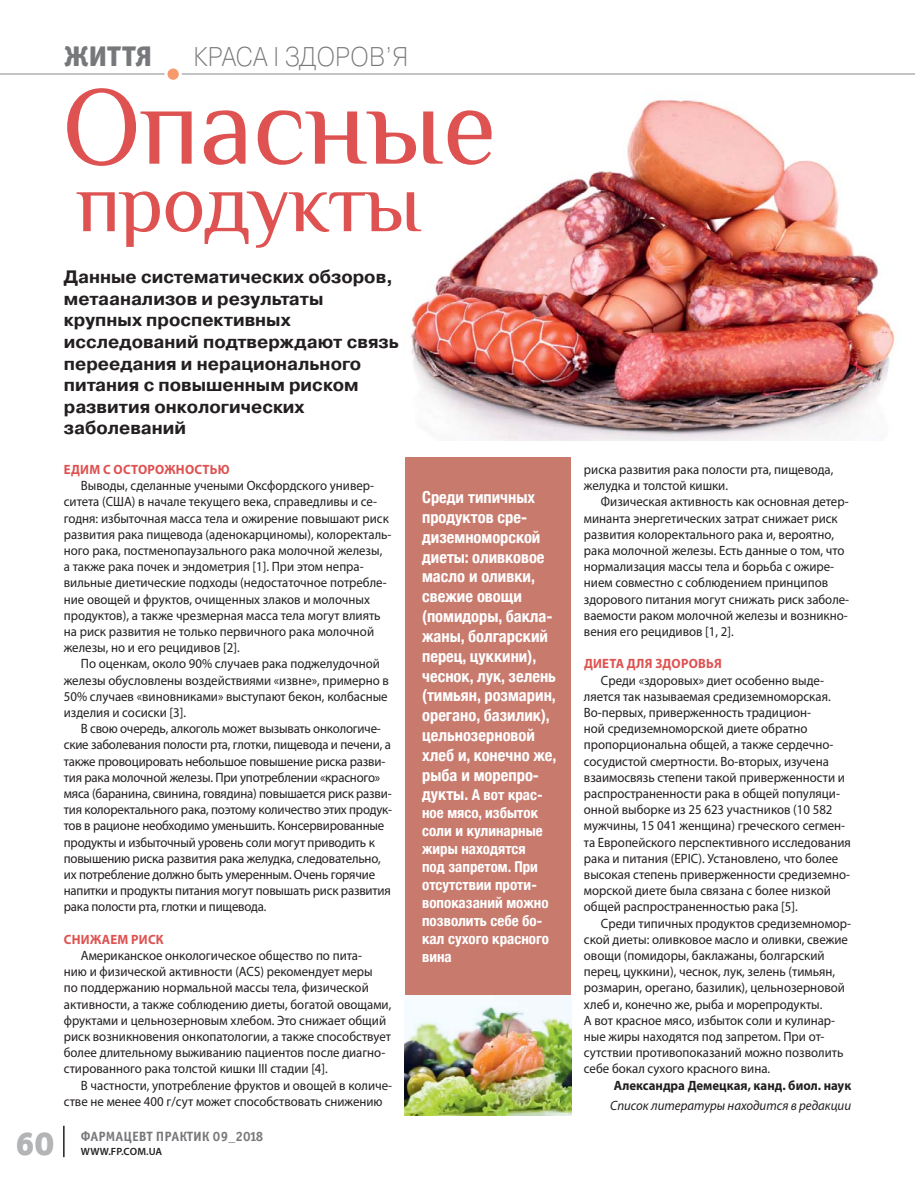
<style>
.page{position:relative;width:915px;height:1178px;background:#fff}
.page>*{position:absolute;margin:0;border:0;box-sizing:border-box;transform-origin:0 0}
.t1{font:111px "Philosopher";letter-spacing:.01em;color:#de5251}
.t2{font:82.8px "Philosopher";color:#de5251}
.t3{font:33px "Officina Serif Black ITC";color:#b2b4b6}
.t4{font:28.5px "Officina Sans Extra Bold ITC";letter-spacing:.01em;color:#77787b}
.t5{font:27px "Pragmatica Light C";color:#77787b;scale:.9 1}
.t6{font:700 18px/21.6px "Pragmatica";color:#231f20}
.t7{font:700 condensed 16.5px/19.8px "Helvetica Neue";color:#fff}
.t8{font:700 condensed 15px/18px "Helvetica Neue";color:#fff}
.t9{font:13.5px/16.2px "Myriad Pro";color:#231f20;scale:.95 1}
.t10{font:700 13.5px "Myriad Pro";letter-spacing:.02em;color:#de5251;scale:.95 1}
.t11{font:italic 13.5px "Myriad Pro";color:#231f20;scale:.95 1}
.t12{font:700 13.5px "Myriad Pro";color:#231f20;scale:.95 1}
.t13{font:13.5px "Officina Sans Bold ITC";letter-spacing:.01em;color:#77787b}
.t14{font:600 10.5px "Myriad Pro";letter-spacing:.02em;color:#231f20}
.s1{font-size:16.5px}
</style>
<div class="page">
<div style="left:405px;top:457px;width:166px;height:657px;background:#c87a6d"></div>
<img style="left:411px;top:99px;width:484px;height:341px">
<hr style="left:63px;top:1126px;width:2px;height:31px;background:#231f20">
<hr style="left:0;top:73px;width:914px;height:2px;background:#afb1b4">
<svg style="left:166px;top:67px;width:14px;height:14px"></svg>
<div style="left:164px;top:65px;width:18px;height:18px;border:3px solid #fff;border-radius:50%"></div>
<img style="left:404px;top:995px;width:167px;height:121px">
<h3 class="t4" style="left:64px;top:46px;width:89px">ЖИТТЯ</h3>
<h3 class="t5" style="left:193px;top:46px;width:240px">КРАСА І ЗДОРОВ’Я</h3>
<h1 class="t1" style="left:64px;top:83px;width:433px">Опасные</h1>
<h2 class="t2" style="left:77px;top:171px;width:345px">продукты</h2>
<h3 class="t6" style="left:64px;top:268px;width:336px">Данные систематических обзоров, метаанализов и результаты крупных проспективных исследований подтверждают связь переедания и нерационального питания с повышенным риском развития онкологических заболеваний</h3>
<p class="t10" style="left:64px;top:464px;width:176px">ЕДИМ С ОСТОРОЖНОСТЬЮ</p>
<p class="t9" style="left:64px;top:479px;width:346px;text-indent:17px">Выводы, сделанные учеными Оксфордского универ&shy;ситета (США) в начале текущего века, справедливы и се&shy;годня: избыточная масса тела и ожирение повышают риск развития рака пищевода (аденокарциномы), колоректаль&shy;ного рака, постменопаузального рака молочной железы, а также рака почек и эндометрия [1]. При этом непра&shy;вильные диетические подходы (недостаточное потребле&shy;ние овощей и фруктов, очищенных злаков и молочных продуктов), а также чрезмерная масса тела могут влиять на риск развития не только первичного рака молочной железы, но и его рецидивов [2].</p>
<p class="t9" style="left:64px;top:657px;width:344px;text-indent:17px">По оценкам, около 90% случаев рака поджелудочной железы обусловлены воздействиями «извне», примерно в 50% случаев «виновниками» выступают бекон, колбасные изделия и сосиски [3].</p>
<p class="t9" style="left:64px;top:722px;width:347px;text-indent:17px">В свою очередь, алкоголь может вызывать онкологиче&shy;ские заболевания полости рта, глотки, пищевода и печени, а также провоцировать небольшое повышение риска разви&shy;тия рака молочной железы. При употреблении «красного» мяса (баранина, свинина, говядина) повышается риск разви&shy;тия колоректального рака, поэтому количество этих продук&shy;тов в рационе необходимо уменьшить. Консервированные продукты и избыточный уровень соли могут приводить к повышению риска развития рака желудка, следовательно, их потребление должно быть умеренным. Очень горячие напитки и продукты питания могут повышать риск развития рака полости рта, глотки и пищевода.</p>
<p class="t10" style="left:64px;top:934px;width:106px">СНИЖАЕМ РИСК</p>
<p class="t9" style="left:64px;top:949px;width:346px;text-indent:17px">Американское онкологическое общество по пита-<br>нию и физической активности (ACS) рекомендует меры<br>по поддержанию нормальной массы тела, физической активности, а также соблюдению диеты, богатой овощами, фруктами и цельнозерновым хлебом. Это снижает общий риск возникновения онкопатологии, а также способствует более длительному выживанию пациентов после диагно&shy;стированного рака толстой кишки III стадии [4].</p>
<p class="t9" style="left:64px;top:1078px;width:347px;text-indent:17px">В частности, употребление фруктов и овощей в количе&shy;стве не менее 400 г/сут может способствовать снижению</p>
<h3 class="t3" style="left:16px;top:1131px;width:39px">60</h3>
<p class="t13" style="left:81px;top:1131px;width:184px">ФАРМАЦЕВТ ПРАКТИК 09_2018</p>
<p class="t14" style="left:81px;top:1147px;width:83px">WWW.FP.COM.UA</p>
<p class="t7" style="left:422px;top:487px;width:136px">Среди типичных продуктов сре&shy;диземноморской диеты: оливковое масло и оливки, свежие овощи (помидоры, бакла&shy;жаны, болгарский перец, цуккини), чеснок, лук, зелень (тимьян, розмарин, орегано, базилик), цельнозерновой хлеб и, конечно же, рыба и морепро-</p>
<p class="t8" style="left:422px;top:786px;width:128px"><span class="s1">дукты.</span> А вот крас&shy;ное мясо, избыток соли и кулинарные жиры находятся под запретом. При отсутствии проти&shy;вопоказаний можно позволить себе бо&shy;кал сухого красного вина</p>
<p class="t9" style="left:583px;top:463px;width:264px">риска развития рака полости рта, пищевода, желудка и толстой кишки.</p>
<p class="t9" style="left:583px;top:495px;width:281px;text-indent:17px">Физическая активность как основная детер&shy;минанта энергетических затрат снижает риск развития колоректального рака и, вероятно, рака молочной железы. Есть данные о том, что нормализация массы тела и борьба с ожире&shy;нием совместно с соблюдением принципов здорового питания могут снижать риск заболе&shy;ваемости раком молочной железы и возникно&shy;вения его рецидивов [1, 2].</p>
<p class="t10" style="left:584px;top:659px;width:146px">ДИЕТА ДЛЯ ЗДОРОВЬЯ</p>
<p class="t9" style="left:583px;top:673px;width:282px;text-indent:17px">Среди «здоровых» диет особенно выде&shy;ляется так называемая средиземноморская.<br>Во-первых, приверженность традицион-<br>ной средиземноморской диете обратно пропорцио нальна общей, а также сердечно&shy;сосудистой смертности. Во-вторых, изучена взаимосвязь степени такой приверженности и распространенности рака в общей популяци&shy;онной выборке из 25 623 участников (10 582 мужчины, 15 041 женщина) греческого сегмен&shy;та Европейского перспективного исследования рака и питания (EPIC). Установлено, что более высокая степень приверженности средиземно&shy;морской диете была связана с более низкой общей распространенностью рака [5].</p>
<p class="t9" style="left:583px;top:916px;width:283px;text-indent:17px">Среди типичных продуктов средиземномор&shy;ской диеты: оливковое масло и оливки, свежие овощи (помидоры, баклажаны, болгарский перец, цуккини), чеснок, лук, зелень (тимьян, розмарин, орегано, базилик), цельнозерновой хлеб и, конечно же, рыба и морепродукты.<br>А вот красное мясо, избыток соли и кулинар&shy;ные жиры находятся под запретом. При от&shy;сутствии противопоказаний можно позволить себе бокал сухого красного вина.</p>
<p class="t12" style="left:613px;top:1080px;width:251px">Александра Демецкая, канд. биол. наук</p>
<p class="t11" style="left:610px;top:1100px;width:255px">Список литературы находится в редакции</p>
</div>
